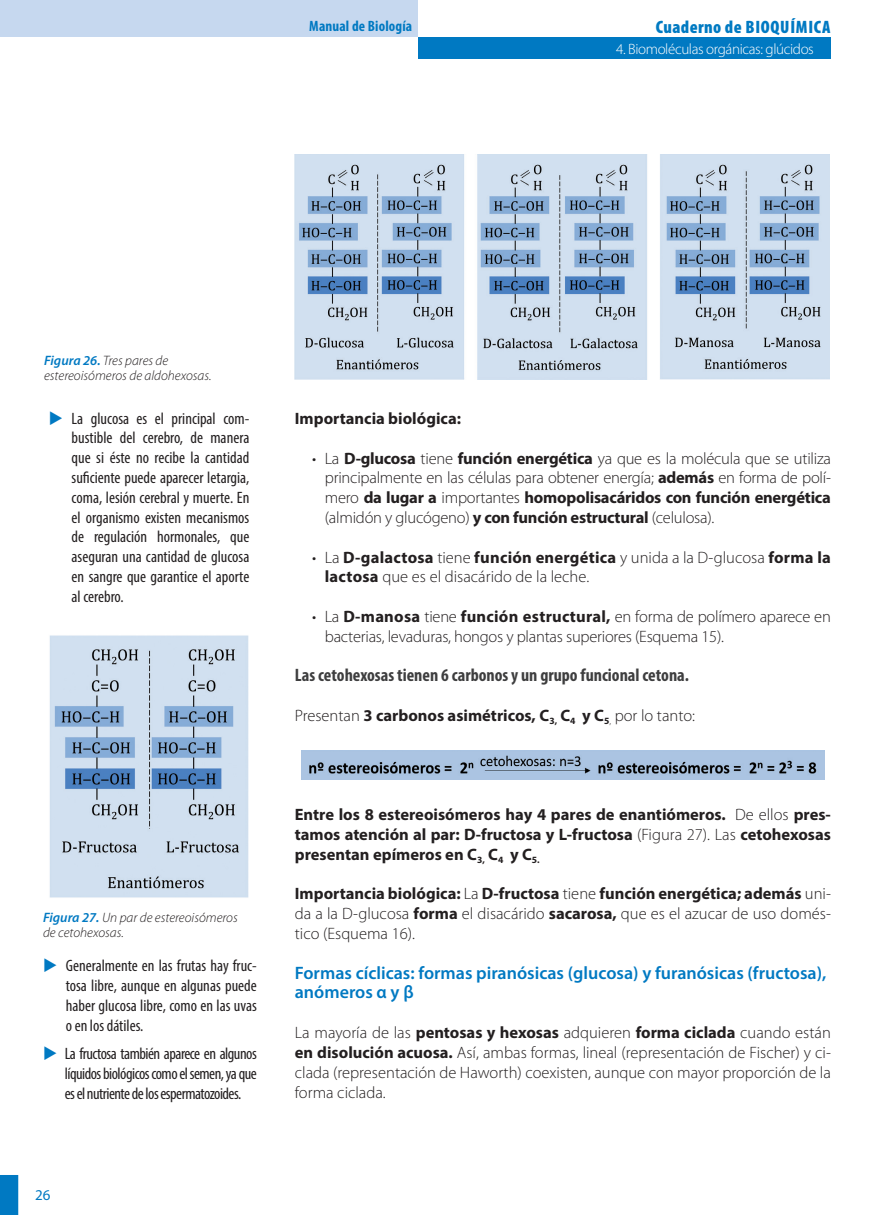
<style>
.page{position:relative;width:896px;height:1215px;background:#fff}
.page>*{position:absolute;margin:0;border:0;box-sizing:border-box;transform-origin:0 0}
.A3_titular_3{font:600 18px/19.8px "Myriad Pro";color:#0079c2}
.A5_Titular_05{font:700 condensed 18px "Myriad Pro";color:#3e3e3f}
.t1{font:900 condensed 18px "Myriad Pro";letter-spacing:.04em;color:#007ac2}
.A0_texto_general{font:300 16.5px/19.8px "Myriad Pro";letter-spacing:-.01em;color:#231f20;text-align:justify}
.A8_ladillos_ejemplo{font:condensed 16.5px/19.8px "Myriad Pro";color:#231f20;text-align:justify}
.A0_texto_general-2{font:700 16.5px/19.8px "Myriad Pro";color:#231f20;text-align:justify}
._99_ENCABEZADO{font:300 15px "Myriad Pro";letter-spacing:-.025em;color:#fff}
.t2{font:700 condensed 15px "Myriad Pro";letter-spacing:.01em;color:#0079c2}
.t3{font:15px "Myriad Pro";color:#0079c2}
.pies_de_foto_bueno{font:italic 300 13.65px/15.1px "Myriad Pro";color:#231f20}
.s1{color:#0079c2}
.s2{font-weight:600;color:#0079c2}
.s3{font-weight:700}
.s4{font-weight:300}
</style>
<div class="page">
<div style="left:0;top:0;width:418px;height:37px;background:#c6d8ef"></div>
<img style="left:301px;top:750px;width:523px;height:29px">
<svg style="left:418px;top:37px;width:412px;height:1px"></svg>
<div style="left:418px;top:38px;width:412px;height:21px;background:#0079c2"></div>
<img style="left:295px;top:154px;width:534px;height:225px">
<img style="left:49px;top:635px;width:200px;height:263px">
<svg style="left:0;top:1175px;width:18px;height:40px"></svg>
<p class="t2" style="left:309px;top:17px;width:104px">Manual de Biología</p>
<p class="t1" style="left:655px;top:16px;width:176px">Cuaderno de <span class="s1">BIOQUÍMICA</span></p>
<p class="_99_ENCABEZADO" style="left:616px;top:41px;width:199px">4. Biomoléculas orgánicas: glúcidos</p>
<p class="pies_de_foto_bueno" style="left:44px;top:353px;width:169px"><span class="s2">Figura 26.</span> Tres pares de estereoisómeros de aldohexosas.</p>
<p class="A8_ladillos_ejemplo" style="left:72px;top:408px;width:179px;text-indent:-23px"><span class="s1">◆</span> La glucosa es el principal com&shy;bustible del cerebro, de manera que si éste no recibe la cantidad suficiente puede aparecer letargia, coma, lesión cerebral y muerte. En el organismo existen mecanismos de regulación hormonales, que aseguran una cantidad de glucosa en sangre que garantice el aporte al cerebro.</p>
<p class="pies_de_foto_bueno" style="left:43px;top:910px;width:196px"><span class="s2">Figura 27.</span> Un par de estereoisómeros de cetohexosas.</p>
<p class="A8_ladillos_ejemplo" style="left:66px;top:955px;width:192px;text-indent:-23px"><span class="s1">◆</span> Generalmente en las frutas hay fruc&shy;tosa libre, aunque en algunas puede haber glucosa libre, como en las uvas o en los dátiles.</p>
<p class="A8_ladillos_ejemplo" style="left:65px;top:1043px;width:193px;text-indent:-22px"><span class="s1">◆</span> La fructosa también aparece en algunos líquidos biológicos como el semen, ya que es el nutriente de los espermatozoides.</p>
<p class="t3" style="left:35px;top:1185px;width:17px">26</p>
<p class="A0_texto_general-2" style="left:295px;top:408px;width:168px">Importancia biológica:</p>
<p class="A0_texto_general" style="left:325px;top:448px;width:507px;text-indent:-13px">• La <span class="s3">D-glucosa</span> tiene <span class="s3">función energética</span> ya que es la molécula que se utiliza principalmente en las células para obtener energía; <span class="s3">además</span> en forma de polí&shy;mero <span class="s3">da lugar a</span> importantes <span class="s3">homopolisacáridos con función energética </span>(almidón y glucógeno) <span class="s3">y con función estructural</span> (celulosa).</p>
<p class="A0_texto_general" style="left:325px;top:547px;width:507px;text-indent:-13px">• La <span class="s3">D-galactosa</span> tiene <span class="s3">función energética</span> y unida a la D-glucosa <span class="s3">forma la lactosa</span> que es el disacárido de la leche.</p>
<p class="A0_texto_general" style="left:325px;top:607px;width:507px;text-indent:-13px">• La <span class="s3">D-manosa</span> tiene <span class="s3">función estructural,</span> en forma de polímero aparece en bacterias, levaduras, hongos y plantas superiores (Esquema 15).</p>
<p class="A5_Titular_05" style="left:295px;top:664px;width:396px">Las cetohexosas tienen 6 carbonos y un grupo funcional cetona.</p>
<p class="A0_texto_general-2" style="left:295px;top:705px;width:401px"><span class="s4">Presentan</span> 3 carbonos asimétricos, C<sub>3,</sub> C<sub>4</sub> y C<sub>5</sub><sub>,</sub> <span class="s4">por lo tanto:</span></p>
<p class="A0_texto_general-2" style="left:295px;top:804px;width:537px">Entre los 8 estereoisómeros hay 4 pares de enantiómeros. <span class="s4">De ellos</span> pres&shy;tamos atención al par: D-fructosa y L-fructosa <span class="s4">(Figura 27). Las</span> cetohexosas presentan epímeros en C<sub>3,</sub> C<sub>4</sub> y C<sub>5.</sub></p>
<p class="A0_texto_general" style="left:295px;top:884px;width:537px"><span class="s3">Importancia biológica:</span> La <span class="s3">D-fructosa</span> tiene <span class="s3">función energética; además</span> uni&shy;da a la D-glucosa <span class="s3">forma</span> el disacárido <span class="s3">sacarosa,</span> que es el azucar de uso domés&shy;tico (Esquema 16).</p>
<p class="A3_titular_3" style="left:295px;top:962px;width:533px">Formas cíclicas: formas piranósicas (glucosa) y furanósicas (fructosa), anómeros α y β</p>
<p class="A0_texto_general" style="left:295px;top:1022px;width:537px">La mayoría de las <span class="s3">pentosas y hexosas</span> adquieren <span class="s3">forma ciclada</span> cuando están <span class="s3">en disolución acuosa.</span> Así, ambas formas, lineal (representación de Fischer) y ci&shy;clada (representación de Haworth) coexisten, aunque con mayor proporción de la forma ciclada.</p>
</div>
